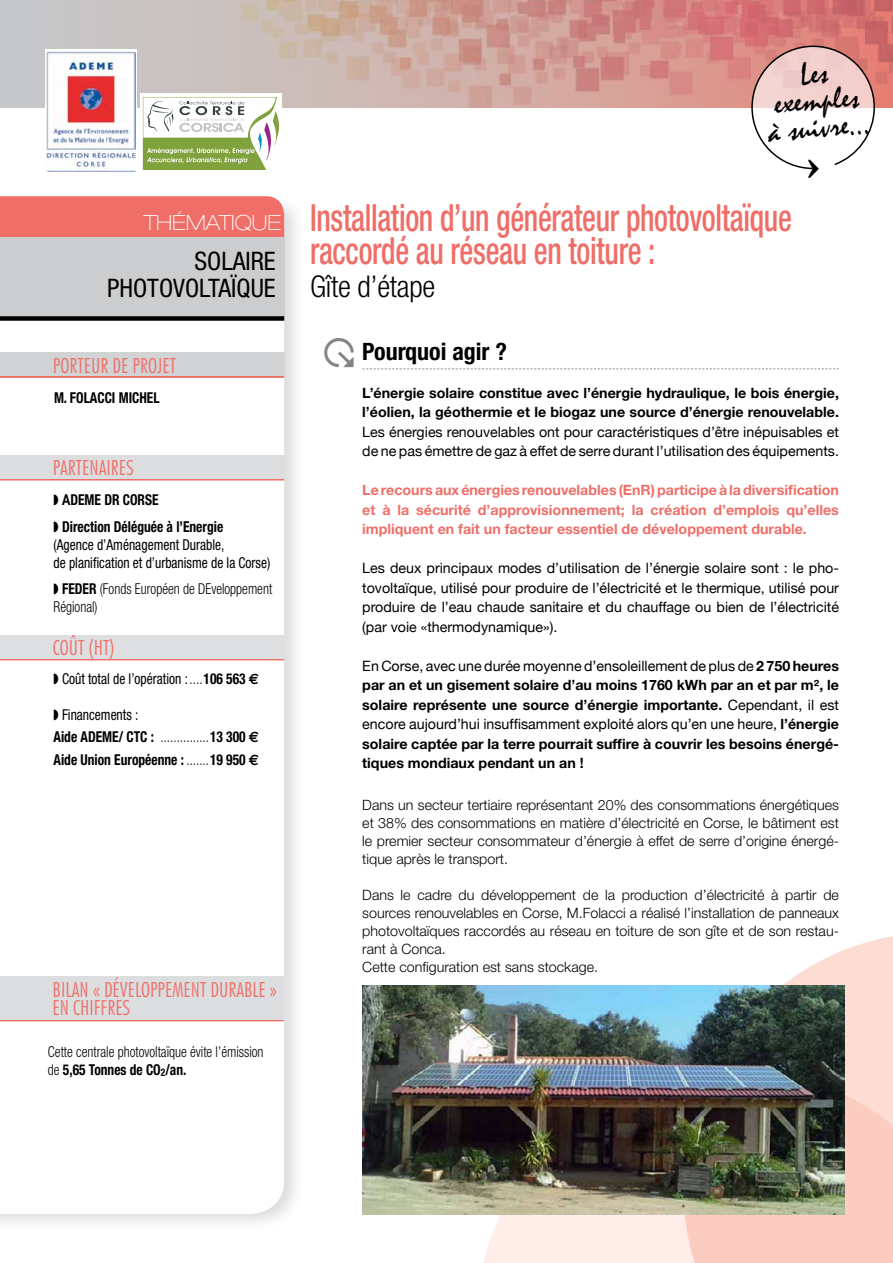
<style>
.page{position:relative;width:893px;height:1263px;background:#fff}
.page>*{position:absolute;margin:0;border:0;box-sizing:border-box;transform-origin:0 0}
.t1{font:500 condensed 37.5px/33px "Helvetica Neue";letter-spacing:-.01em;color:#ef6e68;scale:.8 1}
.t2{font:32.1px/27px "Mistral";color:#000;text-align:center}
.t3{font:300 condensed 30px "Helvetica Neue";letter-spacing:-.01em;color:#000}
.t4{font:condensed 25.5px/27px "Helvetica Neue";color:#000;text-align:right}
.t5{font:700 condensed 24px "Helvetica Neue";color:#000}
.t6{font:300 condensed 21px/18px "Futura BT";color:#ef6e68}
.t7{font:100 expanded 21px "Helvetica Neue";color:#fff}
.t8{font:700 condensed 15px/22.2px "Helvetica Neue";color:#000;scale:.9 1}
.t9{font:300 condensed 15px/18px "Helvetica Neue";color:#000;scale:.9 1}
.t10{font:condensed 15px/18px "Helvetica Neue";color:#000;scale:.9 1}
.t11{font:700 14.25px/19.5px "Helvetica Neue";color:#000}
.t12{font:300 14.25px/18px "Helvetica Neue";color:#000;text-align:justify}
.t13{font:14.25px/19.5px "Helvetica Neue";color:#000}
.t14{font:700 14.25px/19.5px "Helvetica Neue";color:#ef6e68;text-align:justify}
.s1{font-stretch:normal}
.s2{font-weight:700}
.s3{font-weight:300}
.s4{font-family:"Euro Sans";font-weight:700;font-stretch:normal}
.s5{font-weight:400}
.s6{font-family:"Euro Sans";font-stretch:normal}
</style>
<div class="page">
<div style="left:0;top:0;width:893px;height:108px;background:#c8c4c4"></div>
<img style="left:241px;top:0;width:652px;height:108px">
<div style="left:0;top:195px;width:307px;height:1037px;background:#000;opacity:.3"></div>
<svg style="left:0;top:321px;width:284px;height:893px"></svg>
<svg style="left:362px;top:369px;width:477px;height:1px"></svg>
<hr style="left:0;top:478px;width:284px;height:2px;background:#ef6e68">
<div style="left:0;top:455px;width:284px;height:24px;background:#dcddde"></div>
<hr style="left:0;top:376px;width:284px;height:2px;background:#ef6e68">
<div style="left:0;top:353px;width:284px;height:23px;background:#d1d3d4"></div>
<hr style="left:0;top:658px;width:284px;height:2px;background:#ef6e68">
<div style="left:0;top:635px;width:284px;height:23px;background:#dedfe0"></div>
<hr style="left:0;top:1019px;width:284px;height:2px;background:#ef6e68">
<div style="left:0;top:976px;width:284px;height:43px;background:#dcddde"></div>
<svg style="left:683px;top:936px;width:210px;height:132px;fill:#fcdcd3"></svg>
<svg style="left:476px;top:1068px;width:417px;height:195px;background:#fbd9cf"></svg>
<div style="left:0;top:196px;width:284px;height:42px;background:#ef6e68"></div>
<div style="left:0;top:238px;width:284px;height:82px;background:#cbcdce"></div>
<div style="left:0;top:316px;width:284px;height:5px;background:#000"></div>
<div style="left:140px;top:93px;width:141px;height:77px;background:#fff"></div>
<svg style="left:143px;top:97px;width:136px;height:73px"></svg>
<svg style="left:45px;top:49px;width:92px;height:123px"></svg>
<img style="left:47px;top:52px;width:88px;height:119px">
<img style="left:362px;top:986px;width:483px;height:228px">
<svg style="left:54px;top:494px;width:4px;height:11px"></svg>
<svg style="left:54px;top:521px;width:4px;height:11px"></svg>
<svg style="left:54px;top:583px;width:4px;height:11px"></svg>
<svg style="left:54px;top:673px;width:4px;height:11px"></svg>
<svg style="left:54px;top:709px;width:4px;height:11px"></svg>
<svg style="left:751px;top:45px;width:125px;height:125px"></svg>
<h3 class="t7" style="left:144px;top:210px;width:139px">THÉMATIQUE</h3>
<h3 class="t4" style="left:107px;top:247px;width:170px">Solaire photovoltaïque</h3>
<h3 class="t6" style="left:53px;top:356px;width:125px">PORTEUR DE PROJET</h3>
<p class="t8" style="left:54px;top:387px;width:116px">M. FOLACCI Michel</p>
<h3 class="t6" style="left:53px;top:459px;width:82px">PARTENAIRES</h3>
<p class="t8" style="left:62px;top:486px;width:181px;line-height:26.5px"><span class="s1">A</span>DEME DR CORSE<br>Direction Déléguée à l’Energie</p>
<p class="t10" style="left:54px;top:535px;width:242px">(Agence d’Aménagement Durable,<br>de planification et d’urbanisme de la Corse)</p>
<p class="t9" style="left:54px;top:580px;width:245px;text-indent:9px"><span class="s2">FEDER</span> (Fonds Européen de DEveloppement<br>Régional)</p>
<h3 class="t6" style="left:53px;top:638px;width:63px">COÛT (HT)</h3>
<p class="t10" style="left:62px;top:670px;width:220px">Coût total de l’opération : <span class="s3">....</span><span class="s2">106 563</span> <span class="s4">E</span></p>
<p class="t8" style="left:54px;top:703px;width:230px;text-indent:9px"><span class="s5">Financements :<br></span>Aide ADEME/ CTC : <span class="s3">...............</span>13 300 <span class="s6">E<br></span>Aide Union Européenne : <span class="s3">.......</span>19 950 <span class="s6">E</span></p>
<h3 class="t6" style="left:53px;top:981px;width:226px">BILAN « DÉVELOPPEMENT DURABLE »<br>EN CH IFFRES</h3>
<p class="t9" style="left:48px;top:1042px;width:241px">Cette centrale photovoltaïque évite l’émission de <span class="s2">5,65 Tonnes de CO</span><sub>2</sub><span class="s2">/an.</span></p>
<h2 class="t2" style="left:762px;top:66px;width:104px;rotate:-5deg">Les exemples à suivre…</h2>
<h1 class="t1" style="left:310px;top:201px;width:604px">Installation d’un générateur photovoltaïque raccordé au réseau en toiture :</h1>
<h3 class="t3" style="left:310px;top:269px;width:127px">Gîte d’étape</h3>
<h3 class="t5" style="left:362px;top:337px;width:146px">Pourquoi agir ?</h3>
<p class="t11" style="left:362px;top:382px;width:478px">L’énergie solaire constitue avec l’énergie hydraulique, le bois énergie, l’éolien, la géothermie et le biogaz une source d’énergie renouvelable.</p>
<p class="t13" style="left:362px;top:421px;width:478px">Les énergies renouvelables ont pour caractéristiques d’être inépuisables et de ne pas émettre de gaz à effet de serre durant l’utilisation des équipements.</p>
<p class="t14" style="left:362px;top:480px;width:478px">Le recours aux énergies renouvelables (EnR) participe à la diversification et à la sécurité d’approvisionnement; la création d’emplois qu’elles impliquent en fait un facteur essentiel de développement durable.</p>
<p class="t13" style="left:362px;top:558px;width:478px;text-align:justify">Les deux principaux modes d’utilisation de l’énergie solaire sont : le pho&shy;tovoltaïque, utilisé pour produire de l’électricité et le thermique, utilisé pour produire de l’eau chaude sanitaire et du chauffage ou bien de l’électricité (par voie «thermodynamique»).</p>
<p class="t11" style="left:362px;top:655px;width:478px;text-align:justify"><span class="s5">En Corse, avec une durée moyenne d’ensoleillement de plus de</span> 2 750 heures par an et un gisement solaire d’au moins 1760 kWh par an et par m², le solaire représente une source d’énergie importante. <span class="s5">Cependant, il est encore aujourd’hui insuffisamment exploité alors qu’en une heure,</span> l’énergie solaire captée par la terre pourrait suffire à couvrir les besoins énergé&shy;tiques mondiaux pendant un an !</p>
<p class="t12" style="left:362px;top:796px;width:478px">Dans un secteur tertiaire représentant 20% des consommations énergétiques et 38% des consommations en matière d’électricité en Corse, le bâtiment est le premier secteur consommateur d’énergie à effet de serre d’origine énergé&shy;tique après le transport.</p>
<p class="t12" style="left:362px;top:886px;width:478px;text-align:left">Dans le cadre du développement de la production d’électricité à partir de sources renouvelables en Corse, M.Folacci a réalisé l’installation de panneaux photovoltaïques raccordés au réseau en toiture de son gîte et de son restau&shy;rant à Conca.<br>Cette configuration est sans stockage.</p>
</div>
